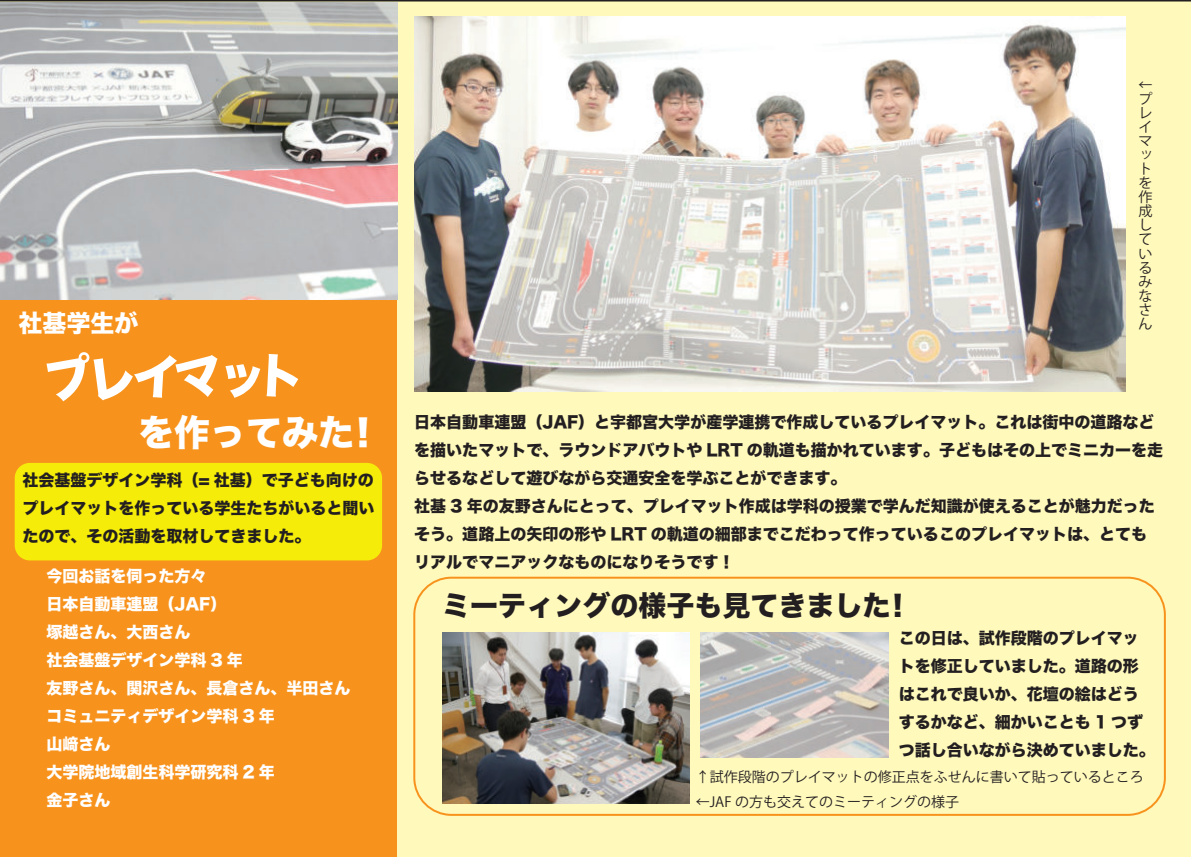
<style>
.page{position:relative;width:1191px;height:857px;background:#fff}
.page>*{position:absolute;margin:0;border:0;box-sizing:border-box;transform-origin:0 0}
.t1{font:36px "Hira Kaku Std W8";color:#fff}
.t2{font:28px "Hira Kaku Std W8";color:#231f20}
.t3{font:24px "Hira Kaku Std W8";color:#fff}
.t4{font:16px/28px "Hira Kaku Std W8";color:#231f20}
.t5{font:16px/28px "Hira Kaku Std W8";color:#fff}
.t6{font:14px/14px "Koz Go Pr 6 N";color:#231f20}
</style>
<div class="page">
<div style="left:0;top:0;width:1191px;height:856px;background:#fff9bc"></div>
<div style="left:0;top:299px;width:396px;height:557px;background:#f7931d"></div>
<div style="left:15px;top:462px;width:367px;height:98px;background:#f5ec09;border-radius:15px"></div>
<img style="left:0;top:2px;width:397px;height:298px">
<img style="left:414px;top:17px;width:711px;height:374px">
<img style="left:442px;top:631px;width:247px;height:172px">
<img style="left:700px;top:631px;width:188px;height:126px">
<div style="left:413px;top:576px;width:752px;height:239px;border:2px solid #f7931d;border-radius:37px"></div>
<h3 class="t3" style="left:18px;top:309px;width:121px">社基学生が</h3>
<h1 class="t1" style="left:138px;top:412px;width:245px">を作ってみた！</h1>
<p class="t4" style="left:22px;top:466px;width:353px;text-align:justify">社会基盤デザイン学科（= 社基）で子ども向けのプレイマットを作っている学生たちがいると聞いたので、その活動を取材してきました。</p>
<p class="t5" style="left:46px;top:562px;width:305px">今回お話を伺った方々<br>日本自動車連盟（JAF）<br>塚越さん、大西さん<br>社会基盤デザイン学科 3 年<br>友野さん、関沢さん、長倉さん、半田さんコミュニティデザイン学科 3 年<br>山﨑さん<br>大学院地域創生科学研究科 2 年<br>金子さん</p>
<p class="t6" style="left:1138px;top:78px;width:22px">←プレイマットを作成しているみなさん</p>
<p class="t4" style="left:414px;top:408px;width:750px">日本自動車連盟（JAF）と宇都宮大学が産学連携で作成しているプレイマット。これは街中の道路などを描いたマットで、ラウンドアバウトや LRT の軌道も描かれています。子どもはその上でミニカーを走らせるなどして遊びながら交通安全を学ぶことができます。<br>社基 3 年の友野さんにとって、プレイマット作成は学科の授業で学んだ知識が使えることが魅力だったそう。道路上の矢印の形や LRT の軌道の細部までこだわって作っているこのプレイマットは、とてもリアルでマニアックなものになりそうです！</p>
<h2 class="t2" style="left:442px;top:589px;width:471px">ミーティングの様子も見てきました！</h2>
<p class="t4" style="left:898px;top:624px;width:258px">この日は、試作段階のプレイマットを修正していました。道路の形はこれで良いか、花壇の絵はどうするかなど、細かいことも 1 つずつ話し合いながら決めていました。</p>
<p class="t6" style="left:695px;top:764px;width:449px;line-height:24.4px">↑試作段階のプレイマットの修正点をふせんに書いて貼っているところ←JAF の方も交えてのミーティングの様子</p>
</div>
